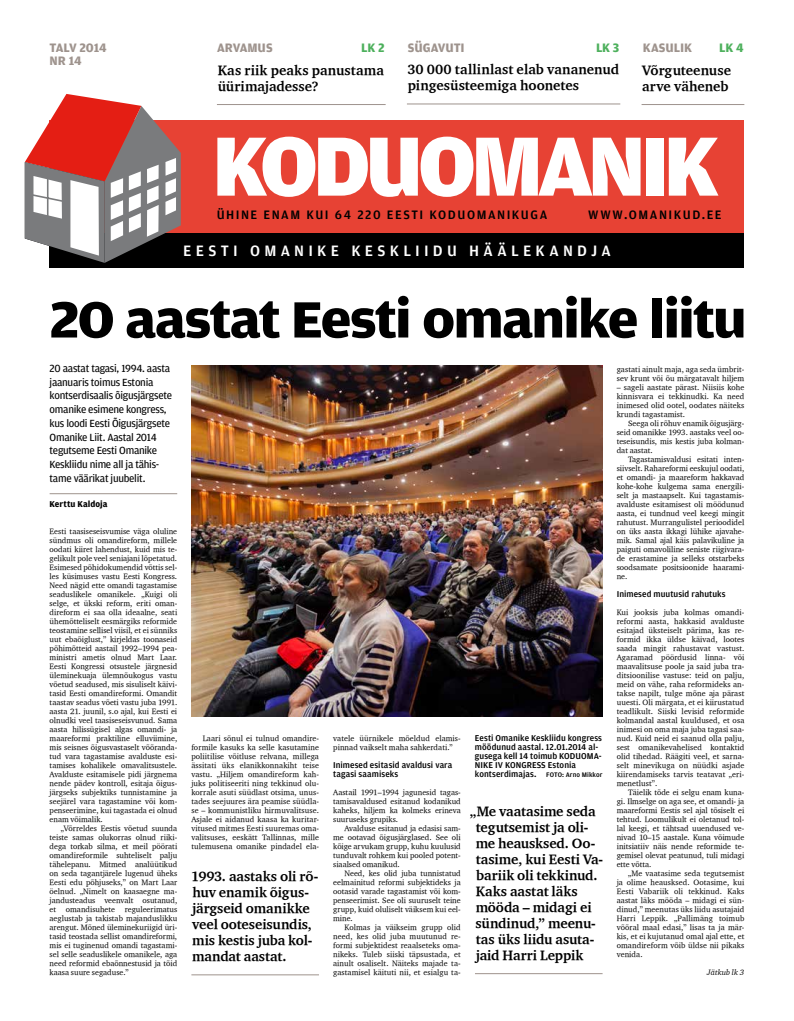
<style>
.page{position:relative;width:794px;height:1021px;background:#fff}
.page>*{position:absolute;margin:0;border:0;box-sizing:border-box;transform-origin:0 0}
.t1{font:900 89px "Amplitude";letter-spacing:-.055em;color:#fff}
.t2{font:700 54px "Amplitude Wide";letter-spacing:-.035em;color:#000}
.t3{font:500 16px "Amplitude";letter-spacing:.265em;color:#fff}
.t4{font:14px/16px "Charter Bd ITCTT Bold";color:#000}
.t5{font:500 13px "Amplitude";letter-spacing:.115em;color:#000}
.t6{font:700 13px/13px "Amplitude";letter-spacing:-.005em;color:#9e938d}
.t7{font:700 13px "Amplitude";color:#4db05c}
.t8{font:11px/13.8px "Amplitude";letter-spacing:-.025em;color:#000}
.t9{font:500 9px/9px "Amplitude";letter-spacing:.005em;color:#000}
.t10{font:700 9px "Amplitude";letter-spacing:.005em;color:#000}
.t11{font:8px/9px "Charter ITCTT";color:#000;text-align:justify}
.t12{font:8px "Charter ITCTT Italic";color:#000}
.s1{font-size:7px}
</style>
<div class="page">
<div style="left:50px;top:121px;width:694px;height:118px;background:#e74234"></div>
<hr style="left:641px;top:104px;width:103px;height:1px;background:#9e938d">
<hr style="left:217px;top:104px;width:169px;height:1px;background:#9e938d">
<hr style="left:407px;top:103px;width:213px;height:1px;background:#9e938d">
<div style="left:50px;top:233px;width:694px;height:35px;background:#000"></div>
<svg style="left:25px;top:94px;width:156px;height:169px"></svg>
<hr style="left:50px;top:493px;width:127px;height:1px;background:#9e938d">
<img style="left:191px;top:365px;width:411px;height:351px">
<hr style="left:191px;top:974px;width:128px;height:1px;background:#9e938d">
<hr style="left:475px;top:973px;width:127px;height:1px;background:#9e938d">
<h3 class="t6" style="left:50px;top:42px;width:59px">TALV 2014<br>NR 14</h3>
<h3 class="t6" style="left:217px;top:42px;width:57px">ARVAMUS</h3>
<h3 class="t7" style="left:361px;top:41px;width:25px">LK 2</h3>
<h3 class="t4" style="left:218px;top:61px;width:168px;line-height:16.5px">Kas riik peaks panustama üürimajadesse?</h3>
<h3 class="t6" style="left:408px;top:41px;width:58px">SÜGAVUTI</h3>
<h3 class="t7" style="left:596px;top:40px;width:25px">LK 3</h3>
<h3 class="t4" style="left:407px;top:61px;width:213px;line-height:16.5px">30 000 tallinlast elab vananenud pingesüsteemiga hoonetes</h3>
<h3 class="t6" style="left:643px;top:42px;width:51px">KASULIK</h3>
<h3 class="t7" style="left:719px;top:41px;width:26px">LK 4</h3>
<h3 class="t4" style="left:642px;top:61px;width:90px;line-height:16.5px">Võrguteenuse arve väheneb</h3>
<h1 class="t1" style="left:212px;top:116px;width:508px">KODUOMANIK</h1>
<h3 class="t5" style="left:217px;top:207px;width:332px">ÜHINE ENAM KUI 64 220 EESTI KODUOMANIKUGA</h3>
<h3 class="t5" style="left:588px;top:207px;width:135px">WWW.OMANIKUD.EE</h3>
<h3 class="t3" style="left:183px;top:242px;width:429px">EESTI OMANIKE KESKLIIDU HÄÄLEKANDJA</h3>
<h2 class="t2" style="left:50px;top:290px;width:698px">20 aastat Eesti omanike liitu</h2>
<p class="t8" style="left:50px;top:361px;width:124px">20 aastat tagasi, 1994. aasta jaanuaris toimus Estonia kontserdisaalis õigusjärgsete omanike esimene kongress, kus loodi Eesti Õigusjärgsete<br>Omanike Liit. Aastal 2014 tegutseme Eesti Omanike<br>Keskliidu nime all ja tähis&shy;tame väärikat juubelit.</p>
<p class="t10" style="left:50px;top:499px;width:60px">Kerttu Kaldoja</p>
<p class="t11" style="left:50px;top:526px;width:129px">Eesti taasiseseisvumise väga oluline sündmus oli omandireform, millele oodati kiiret lahendust, kuid mis te&shy;gelikult pole veel seniajani lõpetatud.<br>Esimesed põhidokumendid võttis sel&shy;les küsimuses vastu Eesti Kongress.<br>Need nägid ette omandi tagastamise seaduslikele omanikele. „Kuigi oli selge, et ükski reform, eriti oman&shy;direform ei saa olla ideaalne, seati ühemõtteliselt eesmärgiks reformide teostamine sellisel viisil, et ei sünniks uut ebaõiglust,” kirjeldas toonaseid põhimõtteid aastail 1992–1994 pea&shy;ministri ametis olnud Mart Laar.<br>Eesti Kongressi otsustele järgnesid üleminekuaja ülemnõukogus vastu võetud seadused, mis sisuliselt käivi&shy;tasid Eesti omandireformi. Omandit taastav seadus võeti vastu juba 1991. aasta 21. juunil, s.o ajal, kui Eesti ei olnudki veel taasiseseisvunud. Sama aasta hilissügisel algas omandi- ja maareformi praktiline elluviimine, mis seisnes õigusvastaselt võõranda&shy;tud vara tagastamise avalduste esi&shy;tamises kohalikele omavalitsustele.<br>Avalduste esitamisele pidi järgnema nende pädev kontroll, esitaja õigus&shy;järgseks subjektiks tunnistamine ja seejärel vara tagastamine või kom&shy;penseerimine, kui tagastada ei olnud enam võimalik.</p>
<p class="t11" style="left:50px;top:823px;width:129px;text-indent:11px">„Võrreldes Eestis võetud suunda teiste samas olukorras olnud riiki&shy;dega torkab silma, et meil pöörati omandireformile suhteliselt palju tähelepanu. Mitmed analüütikud on seda tagantjärele lugenud üheks Eesti edu põhjuseks,” on Mart Laar öelnud. „Nimelt on kaasaegne ma&shy;jandusteadus veenvalt osutanud, et omandisuhete reguleerimatus aeglustab ja takistab majanduslikku arengut. Mõned üleminekuriigid üri&shy;tasid teostada sellist omandireformi, mis ei tuginenud omandi tagastami&shy;sel selle seaduslikele omanikele, aga need reformid ebaõnnestusid ja tõid kaasa suure segaduse.”</p>
<p class="t11" style="left:191px;top:733px;width:129px;text-indent:11px">Laari sõnul ei tulnud omandire&shy;formile kasuks ka selle kasutamine poliitilise võitluse relvana, millega ässitati üks elanikkonnakiht teise vastu. „Hiljem omandireform kah&shy;juks politiseeriti ning tekkinud olu&shy;korrale asuti süüdlast otsima, unus&shy;tades seejuures ära peamise süüdla&shy;se – kommunistliku hirmuvalitsuse.<br>Asjale ei aidanud kaasa ka kuritar&shy;vitused mitmes Eesti suuremas oma&shy;valitsuses, eeskätt Tallinnas, mille tulemusena omanike pindadel ela-</p>
<p class="t11" style="left:333px;top:733px;width:129px">vatele üürnikele mõeldud elamis&shy;pinnad vaikselt maha sahkerdati.”</p>
<p class="t9" style="left:333px;top:760px;width:121px">Inimesed esitasid avaldusi vara tagasi saamiseks</p>
<p class="t11" style="left:333px;top:787px;width:129px">Aastail 1991–1994 jagunesid tagas&shy;tamisavaldused esitanud kodanikud kaheks, hiljem ka kolmeks erineva suuruseks grupiks.</p>
<p class="t11" style="left:333px;top:823px;width:129px;text-indent:11px">Avalduse esitanud ja edasisi sam&shy;me ootavad õigusjärglased. See oli kõige arvukam grupp, kuhu kuulusid tunduvalt rohkem kui pooled potent&shy;siaalsed omanikud.</p>
<p class="t11" style="left:333px;top:868px;width:129px;text-indent:11px">Need, kes olid juba tunnistatud eelmainitud reformi subjektideks ja ootasid varade tagastamist või kom&shy;penseerimist. See oli suuruselt teine grupp, kuid oluliselt väiksem kui eel&shy;mine.</p>
<p class="t11" style="left:333px;top:922px;width:129px;text-indent:11px">Kolmas ja väikseim grupp olid need, kes olid juba muutunud re&shy;formi subjektidest reaalseteks oma&shy;nikeks. Tuleb siiski täpsustada, et ainult osaliselt. Näiteks majade ta&shy;gastamisel käituti nii, et esialgu ta-</p>
<h3 class="t4" style="left:191px;top:868px;width:129px">1993. aastaks oli rõ&shy;huv enamik õigus&shy;järgseid omanikke veel ooteseisundis, mis kestis juba kol&shy;mandat aastat.</h3>
<p class="t9" style="left:475px;top:733px;width:129px">Eesti Omanike Keskliidu kongress möödunud aastal. 12.01.2014 al&shy;gusega kell 14 toimub KODUOMA-<br>NIKE IV KONGRESS Estonia kontserdimajas. <span class="s1">FOTO: Arno Mikkor</span></p>
<h3 class="t4" style="left:475px;top:803px;width:129px;text-indent:-6px">„Me vaatasime seda tegutsemist ja oli&shy;me heausksed. Oo&shy;tasime, kui Eesti Va&shy;bariik oli tekkinud.<br>Kaks aastat läks mööda – midagi ei sündinud,” meenu&shy;tas üks liidu asuta&shy;jaid Harri Leppik</h3>
<p class="t11" style="left:617px;top:364px;width:129px">gastati ainult maja, aga seda ümbrit&shy;sev krunt või õu märgatavalt hiljem</p>
<p class="t11" style="left:617px;top:382px;width:129px">– sageli aastate pärast. Niisiis kohe kinnisvara ei tekkinudki. Ka need inimesed olid ootel, oodates näiteks krundi tagastamist.</p>
<p class="t11" style="left:617px;top:418px;width:129px;text-indent:11px">Seega oli rõhuv enamik õigusjärg&shy;seid omanikke 1993. aastaks veel oo&shy;teseisundis, mis kestis juba kolman&shy;dat aastat.</p>
<p class="t11" style="left:617px;top:454px;width:129px;text-indent:11px">Tagastamisvaldusi esitati inten&shy;siivselt. Rahareformi eeskujul oodati, et omandi- ja maareform hakkavad kohe-kohe kulgema sama energili&shy;selt ja mastaapselt. Kui tagastamis&shy;avalduste esitamisest oli möödunud aasta, ei tundnud veel keegi mingit rahutust. Murrangulistel perioodidel on üks aasta ikkagi lühike ajavahe&shy;mik. Samal ajal käis palavikuline ja paiguti omavoliline seniste riigivara&shy;de erastamine ja selleks otstarbeks soodsamate positsioonide haarami&shy;ne.</p>
<p class="t9" style="left:617px;top:589px;width:110px">Inimesed muutusid rahutuks</p>
<p class="t11" style="left:617px;top:607px;width:129px">Kui jooksis juba kolmas omandi&shy;reformi aasta, hakkasid avalduste esitajad üksteiselt pärima, kas re&shy;formid ikka üldse käivad, lootes saada mingit rahustavat vastust.<br>Agaramad pöördusid linna- või maavalitsuse poole ja said juba tra&shy;ditsioonilise vastuse: teid on palju, meid on vähe, raha reformideks an&shy;takse napilt, tulge mõne aja pärast uuesti. Oli märgata, et ei kiirustatud teadlikult. Siiski levisid reformide kolmandal aastal kuuldused, et osa inimesi on oma maja juba tagasi saa&shy;nud. Kuid neid ei saanud olla palju, sest omanikevahelised kontaktid olid tihedad. Räägiti veel, et sarna&shy;selt minevikuga on nüüdki asjade kiirendamiseks tarvis teatavat „eri&shy;menetlust”.</p>
<p class="t11" style="left:617px;top:787px;width:129px;text-indent:11px">Täielik tõde ei selgu enam kuna&shy;gi. Ilmselge on aga see, et omandi- ja maareformi Eestis sel ajal tõsiselt ei tehtud. Loomulikult ei oletanud tol&shy;lal keegi, et tähtsad uuendused ve&shy;nivad 10–15 aastale. Kuna võimude initsiatiiv näis nende reformide te&shy;gemisel olevat peatunud, tuli midagi ette võtta.</p>
<p class="t11" style="left:617px;top:868px;width:129px;text-indent:11px">„Me vaatasime seda tegutsemist ja olime heausksed. Ootasime, kui Eesti Vabariik oli tekkinud. Kaks aastat läks mööda – midagi ei sün&shy;dinud,” meenutas üks liidu asutajaid Harri Leppik. „Pallimäng toimub võõral maal edasi,” lisas ta ja mär&shy;kis, et ei kujutanud omal ajal ette, et omandireform võib üldse nii pikaks venida.</p>
<p class="t12" style="left:707px;top:967px;width:39px">Jätkub lk 3</p>
</div>
